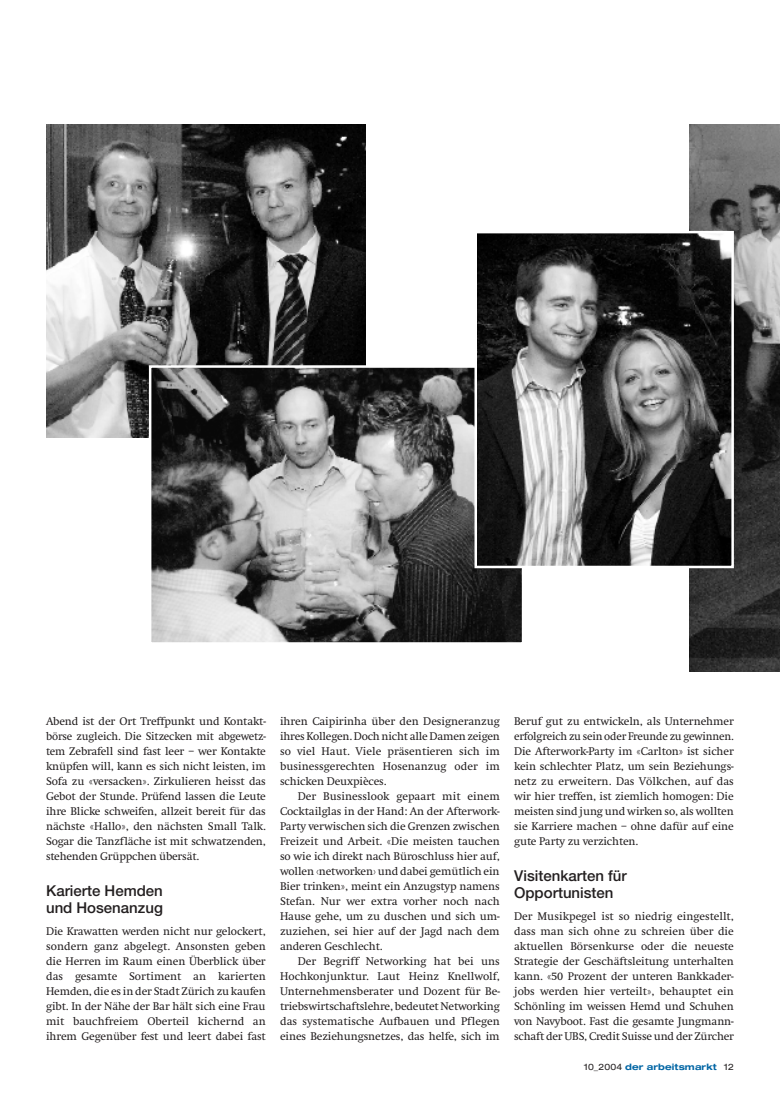
<style>
.page{position:relative;width:780px;height:1099px;background:#fff}
.page>*{position:absolute;margin:0;border:0;box-sizing:border-box;transform-origin:0 0}
.t1{font:500 15px/16.2px "Helvetica Neue";color:#231f20}
.t2{font:11.5px/15px "Swift";letter-spacing:-.01em;color:#231f20;text-align:justify}
.t3{font:700 expanded 8.75px "Helvetica Neue";letter-spacing:.015em;color:#0065a4}
.s1{font-weight:400;color:#231f20}
</style>
<div class="page">
<img style="left:46px;top:125px;width:319px;height:312px">
<img style="left:689px;top:125px;width:91px;height:547px">
<img style="left:152px;top:368px;width:369px;height:273px">
<div style="left:149px;top:365px;width:375px;height:279px;border:2px solid #fff"></div>
<img style="left:477px;top:234px;width:253px;height:331px">
<div style="left:474px;top:231px;width:259px;height:337px;border:2px solid #fff"></div>
<p class="t2" style="left:46px;top:713px;width:221px">Abend ist der Ort Treffpunkt und Kontakt&shy;börse zugleich. Die Sitzecken mit abgewetz&shy;tem Zebrafell sind fast leer – wer Kontakte knüpfen will, kann es sich nicht leisten, im Sofa zu «versacken». Zirkulieren heisst das Gebot der Stunde. Prüfend lassen die Leute ihre Blicke schweifen, allzeit bereit für das nächste «Hallo», den nächsten Small Talk.<br>Sogar die Tanzfläche ist mit schwatzenden, stehenden Grüppchen übersät.</p>
<h1 class="t1" style="left:46px;top:884px;width:118px">Karierte Hemden und Hosenanzug</h1>
<p class="t2" style="left:46px;top:923px;width:221px">Die Krawatten werden nicht nur gelockert, sondern ganz abgelegt. Ansonsten geben die Herren im Raum einen Überblick über das gesamte Sortiment an karierten Hemden, die es in der Stadt Zürich zu kaufen gibt. In der Nähe der Bar hält sich eine Frau mit bauchfreiem Oberteil kichernd an ihrem Gegenüber fest und leert dabei fast</p>
<p class="t2" style="left:280px;top:713px;width:221px">ihren Caipirinha über den Designeranzug ihres Kollegen. Doch nicht alle Damen zeigen so viel Haut. Viele präsentieren sich im businessgerechten Hosenanzug oder im schicken Deuxpièces.</p>
<p class="t2" style="left:280px;top:788px;width:221px;text-indent:18px">Der Businesslook gepaart mit einem Cocktailglas in der Hand: An der Afterwork-Party verwischen sich die Grenzen zwischen Freizeit und Arbeit. «Die meisten tauchen so wie ich direkt nach Büroschluss hier auf, wollen ‹networken› und dabei gemütlich ein Bier trinken», meint ein Anzugstyp namens Stefan. Nur wer extra vorher noch nach Hause gehe, um zu duschen und sich um&shy;zuziehen, sei hier auf der Jagd nach dem anderen Geschlecht.</p>
<p class="t2" style="left:280px;top:953px;width:221px;text-indent:18px">Der Begriff Networking hat bei uns Hochkonjunktur. Laut Heinz Knellwolf, Unternehmensberater und Dozent für Be&shy;triebswirtschaftslehre, bedeutet Networking das systematische Aufbauen und Pflegen eines Beziehungsnetzes, das helfe, sich im</p>
<p class="t2" style="left:514px;top:713px;width:221px">Beruf gut zu entwickeln, als Unternehmer erfolgreich zu sein oder Freunde zu gewinnen.<br>Die Afterwork-Party im «Carlton» ist sicher kein schlechter Platz, um sein Beziehungs&shy;netz zu erweitern. Das Völkchen, auf das wir hier treffen, ist ziemlich homogen: Die meisten sind jung und wirken so, als wollten sie Karriere machen – ohne dafür auf eine gute Party zu verzichten.</p>
<h1 class="t1" style="left:514px;top:869px;width:114px">Visitenkarten für<br>Opportunisten</h1>
<p class="t2" style="left:514px;top:908px;width:221px">Der Musikpegel ist so niedrig eingestellt, dass man sich ohne zu schreien über die aktuellen Börsenkurse oder die neueste Strategie der Geschäftsleitung unterhalten kann. «50 Prozent der unteren Bankkader&shy;jobs werden hier verteilt», behauptet ein Schönling im weissen Hemd und Schuhen von Navyboot. Fast die gesamte Jungmann&shy;schaft der UBS, Credit Suisse und der Zürcher</p>
<p class="t3" style="left:584px;top:1063px;width:151px"><span class="s1">10_2004</span> der arbeitsmarkt <span class="s1">12</span></p>
</div>
